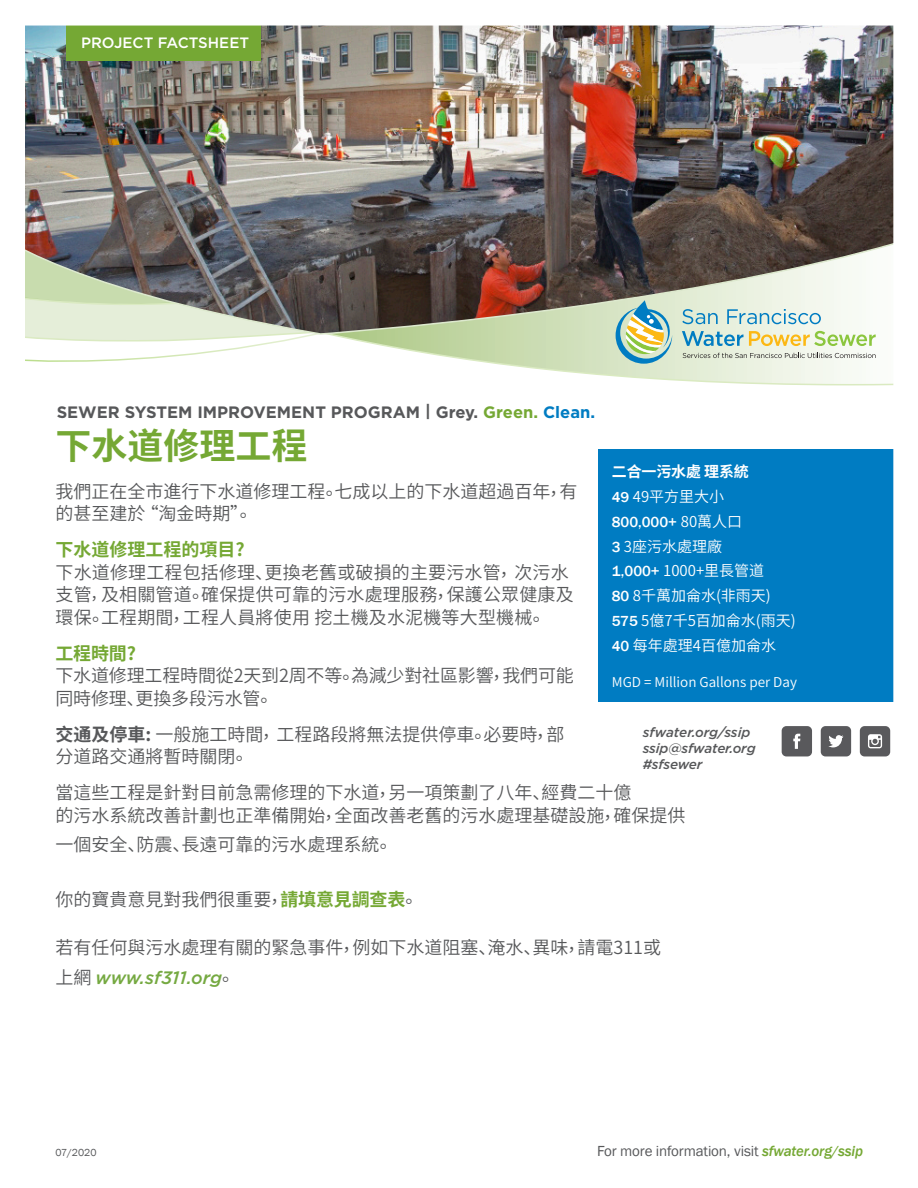
<style>
.page{position:relative;width:918px;height:1188px;background:#fff}
.page>*{position:absolute;margin:0;border:0;box-sizing:border-box;transform-origin:0 0}
.t1{font:700 36px "Source Han Sans CN";color:#75a834}
.t2{font:18px/22.5px "Source Han Sans CN";color:#57585a}
.t3{font:700 18px "Source Han Sans CN";color:#75a834}
.t4{font:italic 500 18px "Gotham";color:#75a941}
.t5{font:700 16.5px "Gotham";color:#57585a}
.t6{font:15px "Source Han Sans CN";color:#fff}
.t7{font:15px "Franklin Gothic";letter-spacing:-.01em;color:#57585a}
.t8{font:500 15px "Gotham";color:#fff}
.t9{font:500 15px "Franklin Gothic";color:#fff}
.t10{font:700 15px "Source Han Sans CN";letter-spacing:-.01em;color:#fff}
.t11{font:italic 500 13.5px "Gotham";letter-spacing:-.01em;color:#57585a}
.t12{font:13.5px "Source Han Sans CN";color:#fff}
.t13{font:10.5px "Franklin Gothic";color:#57585a}
.s1{color:#75a834}
.s2{color:#007cc2}
.s3{font-weight:700}
.s4{font-weight:700;color:#75a834}
.s5{font-family:"Source Han Sans CN";font-weight:400;font-style:normal;color:#57585a}
.s6{font-family:"Franklin Gothic";font-weight:500}
.s7{font-family:"Source Han Sans CN";font-weight:400}
.s8{font-weight:500;font-style:italic;color:#75a834}
</style>
<div class="page">
<img style="left:25px;top:25px;width:869px;height:732px">
<p class="t8" style="left:81px;top:33px;width:170px">PROJECT FACTSHEET</p>
<p class="t5" style="left:57px;top:401px;width:540px">SEWER SYSTEM IMPROVEMENT PROGRAM | Grey. <span class="s1">Green.</span> <span class="s2">Clean.</span></p>
<p class="t1" style="left:56px;top:426px;width:253px">下水道修理工程</p>
<p class="t2" style="left:56px;top:480px;width:523px">我們正在全市進行下水道修理工程。七成以上的下水道超過百年，有的甚至建於 “淘金時期”。</p>
<p class="t3" style="left:56px;top:539px;width:191px">下水道修理工程的項目?</p>
<p class="t2" style="left:56px;top:561px;width:520px">下水道修理工程包括修理、更換老舊或破損的主要污水管，次污水支管, 及相關管道。確保提供可靠的污水處理服務，保護公眾健康及環保。工程期間，工程人員將使用 挖土機及水泥機等大型機械。</p>
<p class="t3" style="left:56px;top:643px;width:82px">工程時間?</p>
<p class="t2" style="left:56px;top:665px;width:520px">下水道修理工程時間從2天到2周不等。為減少對社區影響，我們可能同時修理、更換多段污水管。</p>
<p class="t2" style="left:56px;top:723px;width:510px"><span class="s3">交通及停車:</span> 一般施工時間，工程路段將無法提供停車。必要時，部分道路交通將暫時關閉。</p>
<p class="t2" style="left:56px;top:782px;width:631px">當這些工程是針對目前急需修理的下水道，另一項策劃了八年、經費二十億<br>的污水系統改善計劃也正準備開始，全面改善老舊的污水處理基礎設施，確保提供</p>
<p class="t2" style="left:56px;top:833px;width:344px">一個安全、防震、長遠可靠的污水處理系統。</p>
<p class="t2" style="left:56px;top:889px;width:369px">你的寶貴意見對我們很重要，<span class="s4">請填意見調查表</span>。</p>
<p class="t2" style="left:56px;top:937px;width:607px">若有任何與污水處理有關的緊急事件，例如下水道阻塞、淹水、異味，請電311或</p>
<p class="t4" style="left:56px;top:965px;width:186px"><span class="s5">上網</span> www.sf311.org<sup>。</sup></p>
<p class="t10" style="left:612px;top:464px;width:139px">二合一污水處 理系統</p>
<p class="t6" style="left:612px;top:488px;width:114px"><span class="s6">49</span> 49平方里大小</p>
<p class="t9" style="left:612px;top:513px;width:132px">800,000+ <span class="s7">80萬人口</span></p>
<p class="t6" style="left:612px;top:538px;width:112px"><span class="s6">3</span> 3座污水處理廠</p>
<p class="t6" style="left:612px;top:563px;width:154px"><span class="s6">1,000+</span> 1000+里長管道</p>
<p class="t6" style="left:612px;top:587px;width:161px"><span class="s6">80</span> 8千萬加侖水(非雨天)</p>
<p class="t6" style="left:612px;top:612px;width:185px"><span class="s6">575</span> 5億7千5百加侖水(雨天)</p>
<p class="t6" style="left:612px;top:637px;width:166px"><span class="s6">40</span> 每年處理4百億加侖水</p>
<p class="t12" style="left:612px;top:674px;width:187px">MGD = Million Gallons per Day</p>
<p class="t11" style="left:643px;top:723px;width:109px">sfwater.org/ssip</p>
<p class="t11" style="left:643px;top:739px;width:114px">ssip@sfwater.org</p>
<p class="t11" style="left:643px;top:756px;width:61px">#sfsewer</p>
<p class="t13" style="left:56px;top:1146px;width:43px">07/2020</p>
<p class="t7" style="left:597px;top:1142px;width:268px">For more information, visit <span class="s8">sfwater.org/ssip</span></p>
</div>
